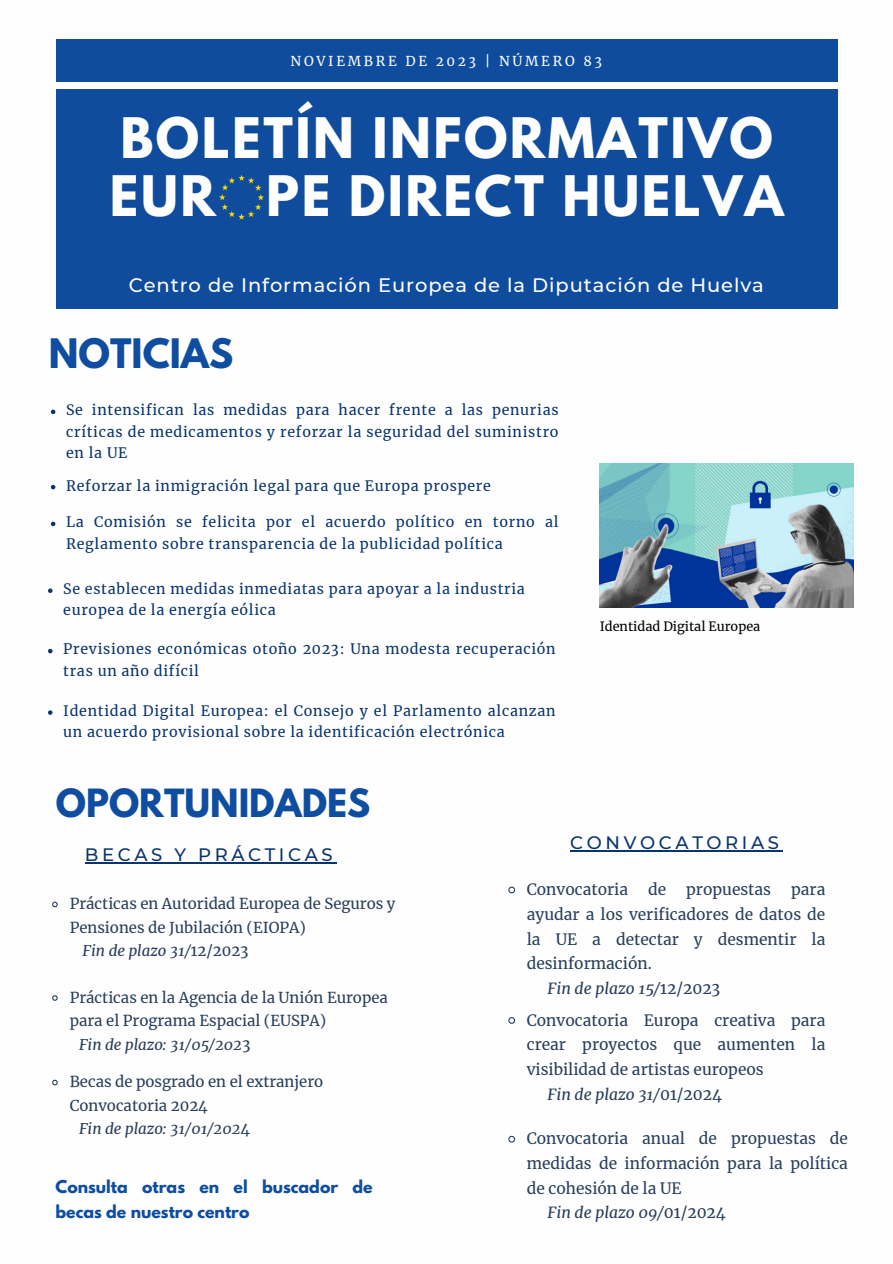
<style>
.page{position:relative;width:893px;height:1264px;background:#fff}
.page>*{position:absolute;margin:0;border:0;box-sizing:border-box;transform-origin:0 0}
.t1{font:700 49.5px/58.5px "League Spartan";letter-spacing:.05em;color:#fefefe}
.t2{font:700 36px "League Spartan";color:#0e4da0}
.t3{font:700 34.5px "League Spartan";color:#0e4da0}
.t4{font:500 19.5px "Montserrat";letter-spacing:.045em;color:#fefefe}
.t5{font:500 18px "Montserrat";letter-spacing:.2em;color:#09346d}
.t6{font:700 15.75px/24.8px "League Spartan";color:#0e4da0}
.t7{font:15.45px/24.8px "Merriweather";color:#283e5b;text-align:justify}
.t8{font:italic 15.45px "Merriweather";color:#283e5b}
.t9{font:15px/23.5px "Merriweather";color:#283e5b}
.t10{font:italic 15px "Merriweather";color:#283e5b}
.t11{font:14.25px/21.3px "Merriweather";letter-spacing:.05em;color:#09346d}
.t12{font:13.5px "Merriweather";letter-spacing:.2em;color:#fefefe}
.t13{font:12.6px "Merriweather";color:#000}
.s1{font-style:normal}
</style>
<div class="page">
<div style="left:56px;top:40px;width:781px;height:269px;background:#104c9d"></div>
<div style="left:56px;top:83px;width:781px;height:6px;background:#fefefe"></div>
<svg style="left:219px;top:175px;width:45px;height:45px"></svg>
<img style="left:599px;top:463px;width:254px;height:144px">
<hr style="left:85px;top:862px;width:251px;height:1px;background:#09346d">
<hr style="left:570px;top:850px;width:212px;height:1px;background:#09346d">
<svg style="left:52px;top:995px;width:6px;height:6px"></svg>
<svg style="left:52px;top:901px;width:6px;height:7px"></svg>
<svg style="left:51px;top:485px;width:4px;height:4px"></svg>
<svg style="left:48px;top:588px;width:4px;height:5px"></svg>
<svg style="left:508px;top:886px;width:8px;height:8px"></svg>
<svg style="left:51px;top:409px;width:4px;height:5px"></svg>
<svg style="left:48px;top:649px;width:4px;height:4px"></svg>
<svg style="left:48px;top:710px;width:4px;height:4px"></svg>
<svg style="left:51px;top:521px;width:4px;height:5px"></svg>
<svg style="left:508px;top:1135px;width:8px;height:8px"></svg>
<svg style="left:52px;top:1079px;width:6px;height:7px"></svg>
<svg style="left:508px;top:1017px;width:8px;height:7px"></svg>
<p class="t12" style="left:290px;top:53px;width:313px">NOVIEMBRE DE 2023 | NÚMERO 83</p>
<p class="t1" style="left:110px;top:115px;width:675px">BOLETÍN INFORMATIVO<br>EUR PE DIRECT HUELVA</p>
<p class="t4" style="left:129px;top:273px;width:636px">Centro de Información Europea de la Diputación de Huelva</p>
<p class="t2" style="left:49px;top:335px;width:186px">NOTICIAS</p>
<p class="t11" style="left:66px;top:399px;width:494px;text-align:justify">Se intensifican las medidas para hacer frente a las penurias críticas de medicamentos y reforzar la seguridad del suministro en la UE</p>
<p class="t11" style="left:66px;top:475px;width:426px">Reforzar la inmigración legal para que Europa prospere</p>
<p class="t11" style="left:66px;top:511px;width:494px">La Comisión se felicita por el acuerdo político en torno al<br>Reglamento sobre transparencia de la publicidad política</p>
<p class="t11" style="left:63px;top:578px;width:463px">Se establecen medidas inmediatas para apoyar a la industria europea de la energía eólica</p>
<p class="t11" style="left:63px;top:638px;width:494px">Previsiones económicas otoño 2023: Una modesta recuperación tras un año difícil</p>
<p class="t11" style="left:63px;top:700px;width:494px">Identidad Digital Europea: el Consejo y el Parlamento alcanzan un acuerdo provisional sobre la identificación electrónica</p>
<p class="t13" style="left:599px;top:618px;width:162px">Identidad Digital Europea</p>
<p class="t3" style="left:56px;top:785px;width:316px">OPORTUNIDADES</p>
<p class="t5" style="left:85px;top:843px;width:249px">BECAS Y PRÁCTICAS</p>
<p class="t5" style="left:570px;top:832px;width:210px">CONVOCATORIAS</p>
<p class="t9" style="left:70px;top:891px;width:327px">Prácticas en Autoridad Europea de Seguros y<br>Pensiones de Jubilación (EIOPA)</p>
<p class="t10" style="left:83px;top:941px;width:167px">Fin de plazo 31/<span class="s1">12/2023</span></p>
<p class="t9" style="left:70px;top:985px;width:319px">Prácticas en la Agencia de la Unión Europea para el Programa Espacial (EUSPA)</p>
<p class="t10" style="left:79px;top:1034px;width:173px">Fin de plazo: 31/05/202<span class="s1">3</span></p>
<p class="t9" style="left:70px;top:1069px;width:255px">Becas de posgrado en el extranjero<br>Convocatoria 2024</p>
<p class="t10" style="left:79px;top:1119px;width:173px">Fin de plazo: 31/01/202<span class="s1">4</span></p>
<p class="t6" style="left:55px;top:1176px;width:319px">Consulta otras en el buscador de becas de nuestro centro</p>
<p class="t7" style="left:526px;top:877px;width:103px">Convocatoria</p>
<p class="t7" style="left:648px;top:877px;width:20px">de</p>
<p class="t7" style="left:686px;top:877px;width:86px">propuestas</p>
<p class="t7" style="left:526px;top:877px;width:300px;text-indent:264px">para ayudar a los verificadores de datos de la UE a detectar y desmentir la desinformación.</p>
<p class="t8" style="left:547px;top:978px;width:174px">Fin de plazo 15/<span class="s1">12/2023</span></p>
<p class="t7" style="left:526px;top:1007px;width:300px">Convocatoria Europa creativa para crear proyectos que aumenten la visibilidad de artistas europeos</p>
<p class="t8" style="left:547px;top:1084px;width:176px">Fin de plazo 31/<span class="s1">01/2024</span></p>
<p class="t7" style="left:526px;top:1126px;width:323px">Convocatoria anual de propuestas de medidas de información para la política de cohesión de la UE</p>
<p class="t8" style="left:547px;top:1203px;width:180px">Fin de plazo 09/<span class="s1">01/2024</span></p>
</div>
